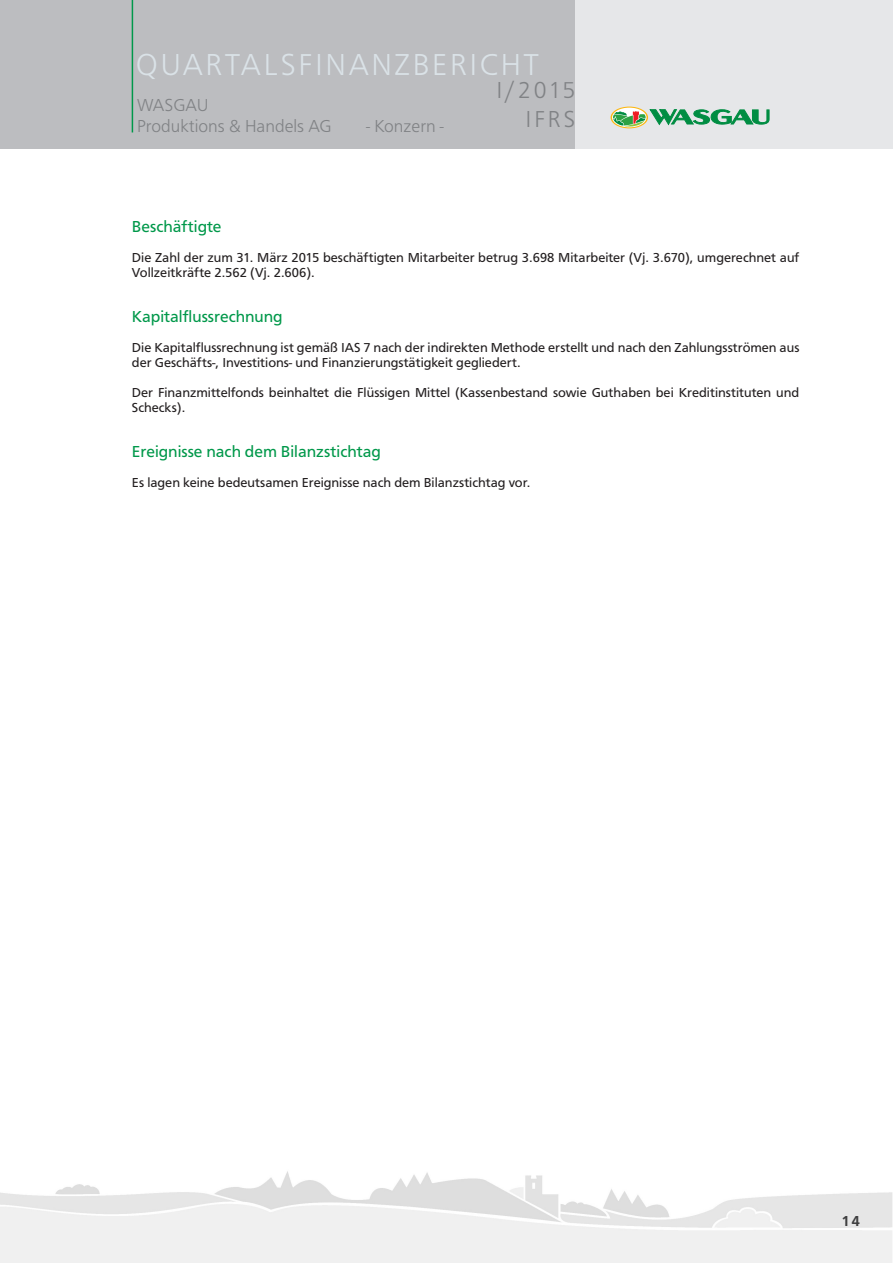
<style>
.page{position:relative;width:893px;height:1263px;background:#fff}
.page>*{position:absolute;margin:0;border:0;box-sizing:border-box;transform-origin:0 0}
.t1{font:300 31.5px "Frutus T";letter-spacing:.08em;color:#dae2e7}
.t2{font:300 24px/28.8px "Frutus T";letter-spacing:.12em;color:#808285;text-align:right}
.t3{font:300 18px/21.6px "Frutus T";color:#808285}
.t4{font:16.5px "Frutus T";color:#00984a}
.t5{font:500 15px "Frutus T";color:#3e3e3f}
.t6{font:13.5px/15px "Frutus T";color:#231f20}
</style>
<div class="page">
<img style="left:293px;top:1172px;width:301px;height:35px">
<div style="left:544px;top:0;width:349px;height:149px;background:#e6e7e9"></div>
<div style="left:0;top:0;width:575px;height:149px;background:#bcbdc0"></div>
<hr style="left:132px;top:0;width:1px;height:132px;background:#00984a">
<svg style="left:611px;top:107px;width:37px;height:21px"></svg>
<div style="left:613px;top:108px;width:33px;height:19px;background:#fff;border-radius:50%"></div>
<svg style="left:613px;top:109px;width:156px;height:18px"></svg>
<h1 class="t1" style="left:136px;top:53px;width:405px">QUARTALSFINANZBERICHT</h1>
<h3 class="t3" style="left:137px;top:95px;width:196px">WASGAU<br>Produktions &amp; Handels AG</h3>
<h2 class="t2" style="left:496px;top:78px;width:80px">I/2015<br>IFRS</h2>
<h3 class="t3" style="left:366px;top:117px;width:79px">- Konzern -</h3>
<p class="t4" style="left:132px;top:220px;width:91px">Beschäftigte</p>
<p class="t6" style="left:132px;top:251px;width:669px">Die Zahl der zum 31. März 2015 beschäftigten Mitarbeiter betrug 3.698 Mitarbeiter (Vj. 3.670), umgerechnet auf<br>Vollzeitkräfte 2.562 (Vj. 2.606).</p>
<p class="t4" style="left:132px;top:310px;width:152px">Kapitalflussrechnung</p>
<p class="t6" style="left:132px;top:341px;width:669px">Die Kapitalflussrechnung ist gemäß IAS 7 nach der indirekten Methode erstellt und nach den Zahlungsströmen aus der Geschäfts-, Investitions- und Finanzierungstätigkeit gegliedert.</p>
<p class="t6" style="left:132px;top:386px;width:669px">Der Finanzmittelfonds beinhaltet die Flüssigen Mittel (Kassenbestand sowie Guthaben bei Kreditinstituten und<br>Schecks).</p>
<p class="t4" style="left:132px;top:445px;width:250px">Ereignisse nach dem Bilanzstichtag</p>
<p class="t6" style="left:132px;top:476px;width:400px">Es lagen keine bedeutsamen Ereignisse nach dem Bilanzstichtag vor.</p>
<p class="t5" style="left:842px;top:1215px;width:19px">14</p>
</div>
